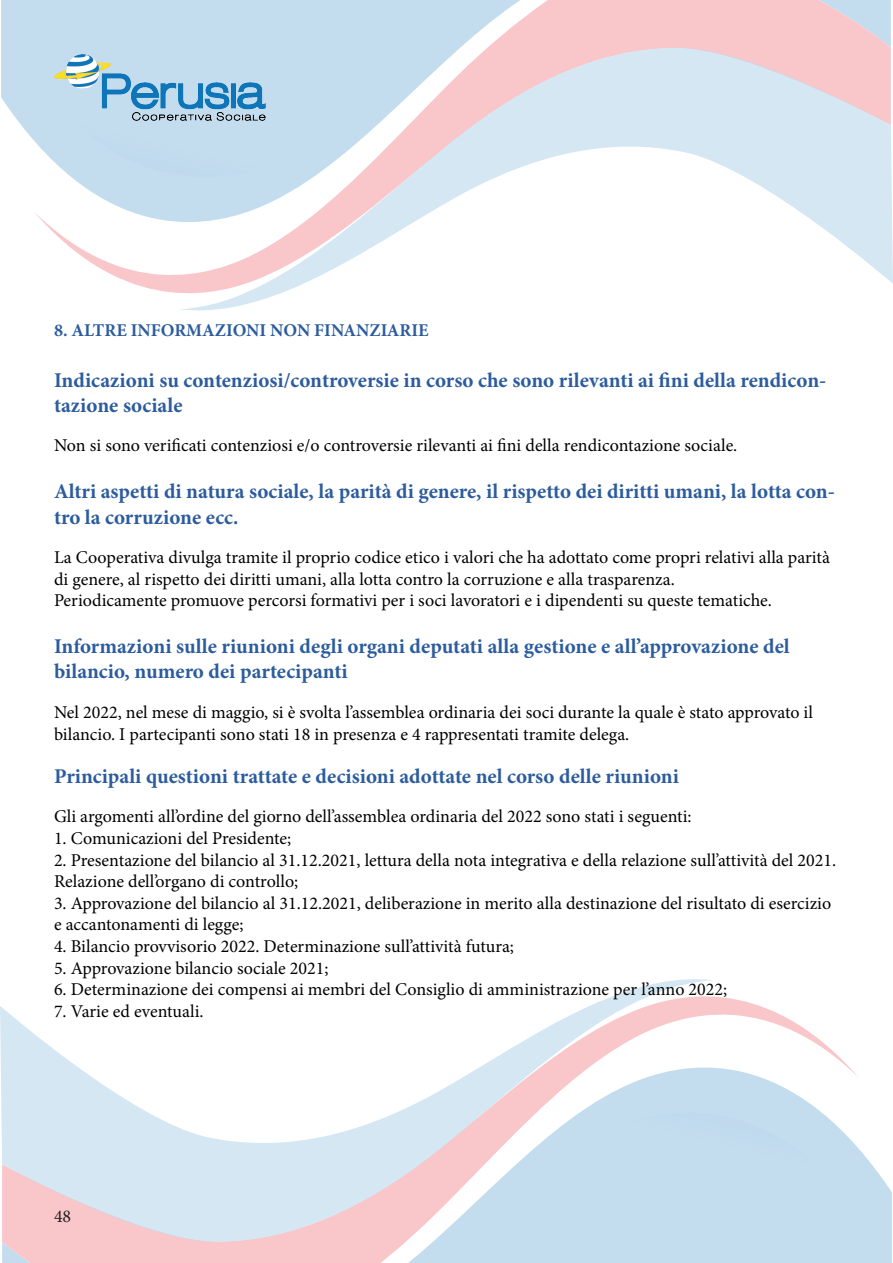
<style>
.page{position:relative;width:893px;height:1263px;background:#fff}
.page>*{position:absolute;margin:0;border:0;box-sizing:border-box;transform-origin:0 0}
.t1{font:700 21px/25.2px "Minion Pro";color:#2c5c9d}
.t2{font:18px/21.6px "Minion Pro";color:#000001}
.t3{font:700 18px "Minion Pro";color:#2c5c9d}
.t4{font:18px "Minion Pro";color:#231f20}
</style>
<div class="page">
<svg style="left:35px;top:0;width:856px;height:293px"></svg>
<svg style="left:179px;top:48px;width:714px;height:262px"></svg>
<svg style="left:407px;top:48px;width:484px;height:131px;background:#e1e1e9"></svg>
<div style="left:1px;top:0;width:353px;height:177px;background:#c3ddef"></div>
<svg style="left:2px;top:996px;width:856px;height:267px"></svg>
<svg style="left:0;top:979px;width:714px;height:262px"></svg>
<svg style="left:2px;top:1110px;width:484px;height:132px;background:#e1e1ea"></svg>
<div style="left:539px;top:1112px;width:351px;height:151px;background:#c3ddef"></div>
<img style="left:54px;top:54px;width:212px;height:74px">
<p class="t3" style="left:54px;top:318px;width:376px">8. ALTRE INFORMAZIONI NON FINANZIARIE</p>
<p class="t1" style="left:54px;top:367px;width:774px">Indicazioni su contenziosi/controversie in corso che sono rilevanti ai fini della rendicon&shy;tazione sociale</p>
<p class="t2" style="left:54px;top:435px;width:685px">Non si sono verificati contenziosi e/o controversie rilevanti ai fini della rendicontazione sociale.</p>
<p class="t1" style="left:54px;top:479px;width:782px">Altri aspetti di natura sociale, la parità di genere, il rispetto dei diritti umani, la lotta con&shy;tro la corruzione ecc.</p>
<p class="t2" style="left:54px;top:547px;width:778px">La Cooperativa divulga tramite il proprio codice etico i valori che ha adottato come propri relativi alla parità di genere, al rispetto dei diritti umani, alla lotta contro la corruzione e alla trasparenza.<br>Periodicamente promuove percorsi formativi per i soci lavoratori e i dipendenti su queste tematiche.</p>
<p class="t1" style="left:54px;top:633px;width:737px">Informazioni sulle riunioni degli organi deputati alla gestione e all’approvazione del bilancio, numero dei partecipanti</p>
<p class="t2" style="left:54px;top:701px;width:761px">Nel 2022, nel mese di maggio, si è svolta l’assemblea ordinaria dei soci durante la quale è stato approvato il bilancio. I partecipanti sono stati 18 in presenza e 4 rappresentati tramite delega.</p>
<p class="t1" style="left:54px;top:763px;width:626px">Principali questioni trattate e decisioni adottate nel corso delle riunioni</p>
<p class="t2" style="left:54px;top:806px;width:639px">Gli argomenti all’ordine del giorno dell’assemblea ordinaria del 2022 sono stati i seguenti:</p>
<p class="t2" style="left:54px;top:827px;width:239px">1. Comunicazioni del Presidente;</p>
<p class="t2" style="left:54px;top:849px;width:784px">2. Presentazione del bilancio al 31.12.2021, lettura della nota integrativa e della relazione sull’attività del 2021.<br>Relazione dell’organo di controllo;</p>
<p class="t2" style="left:54px;top:892px;width:779px">3. Approvazione del bilancio al 31.12.2021, deliberazione in merito alla destinazione del risultato di esercizio e accantonamenti di legge;</p>
<p class="t2" style="left:54px;top:935px;width:462px">4. Bilancio provvisorio 2022. Determinazione sull’attività futura;</p>
<p class="t2" style="left:54px;top:957px;width:276px">5. Approvazione bilancio sociale 2021;</p>
<p class="t2" style="left:54px;top:979px;width:675px">6. Determinazione dei compensi ai membri del Consiglio di amministrazione per l’anno 2022;</p>
<p class="t2" style="left:54px;top:1000px;width:151px">7. Varie ed eventuali.</p>
<p class="t4" style="left:54px;top:1204px;width:19px">48</p>
</div>
